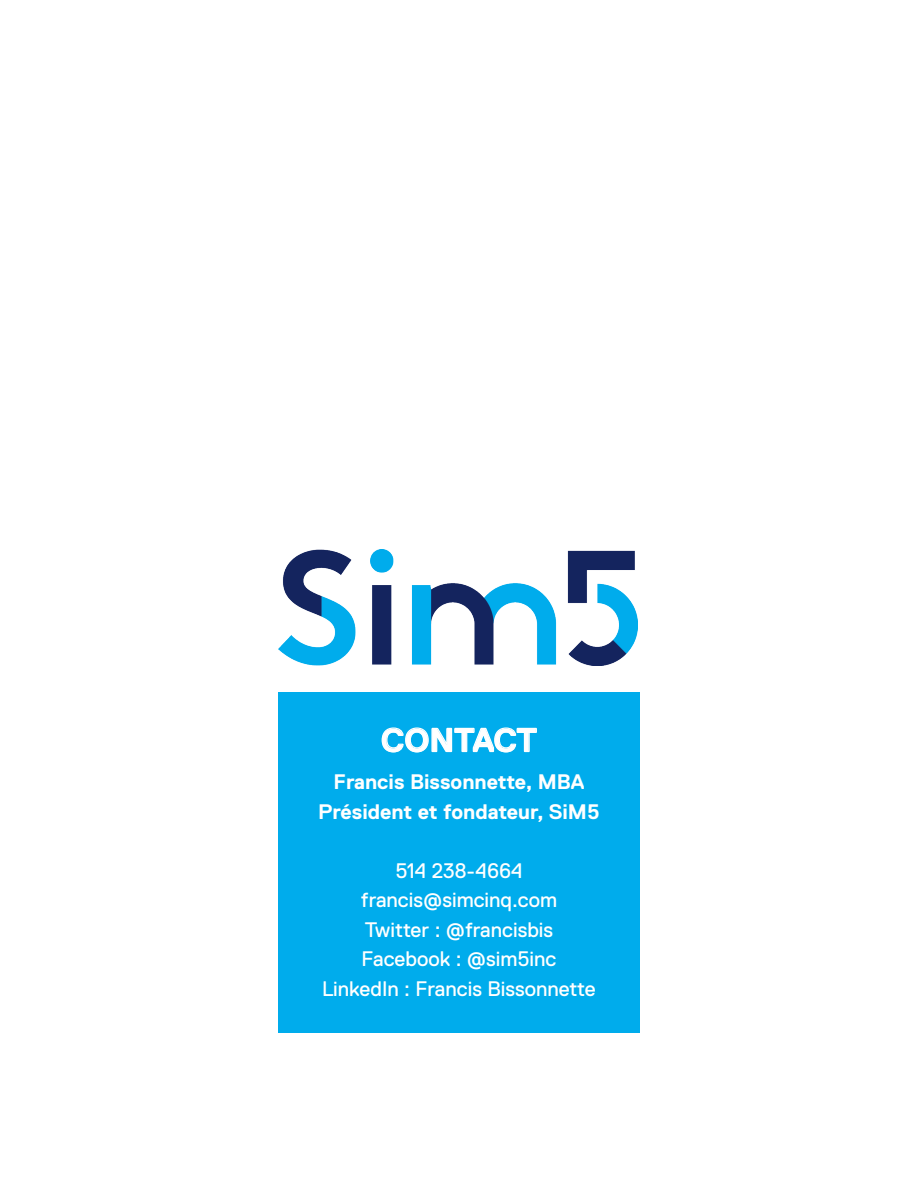
<style>
.page{position:relative;width:918px;height:1188px;background:#fff}
.page>*{position:absolute;margin:0;border:0;box-sizing:border-box;transform-origin:0 0}
.t1{font:700 33px "Replica";letter-spacing:-.005em;color:#fff}
.t2{font:21px/29.4px "Replica";color:#fff;text-align:center}
.t3{font:700 21px/29.4px "Replica";color:#fff;text-align:center}
</style>
<div class="page">
<div style="left:278px;top:692px;width:362px;height:340px;background:#00acec"></div>
<svg style="left:381px;top:727px;width:156px;height:26px"></svg>
<img style="left:278px;top:550px;width:359px;height:116px">
<h1 class="t1" style="left:381px;top:722px;width:158px">CONTACT</h1>
<p class="t3" style="left:318px;top:768px;width:283px">Francis Bissonnette, MBA<br>Président et fondateur, SiM5</p>
<p class="t2" style="left:322px;top:856px;width:275px">514 238-4664 francis@simcinq.com<br>Twitter : @francisbis<br>Facebook : @sim5inc<br>LinkedIn : Francis Bissonnette</p>
</div>
